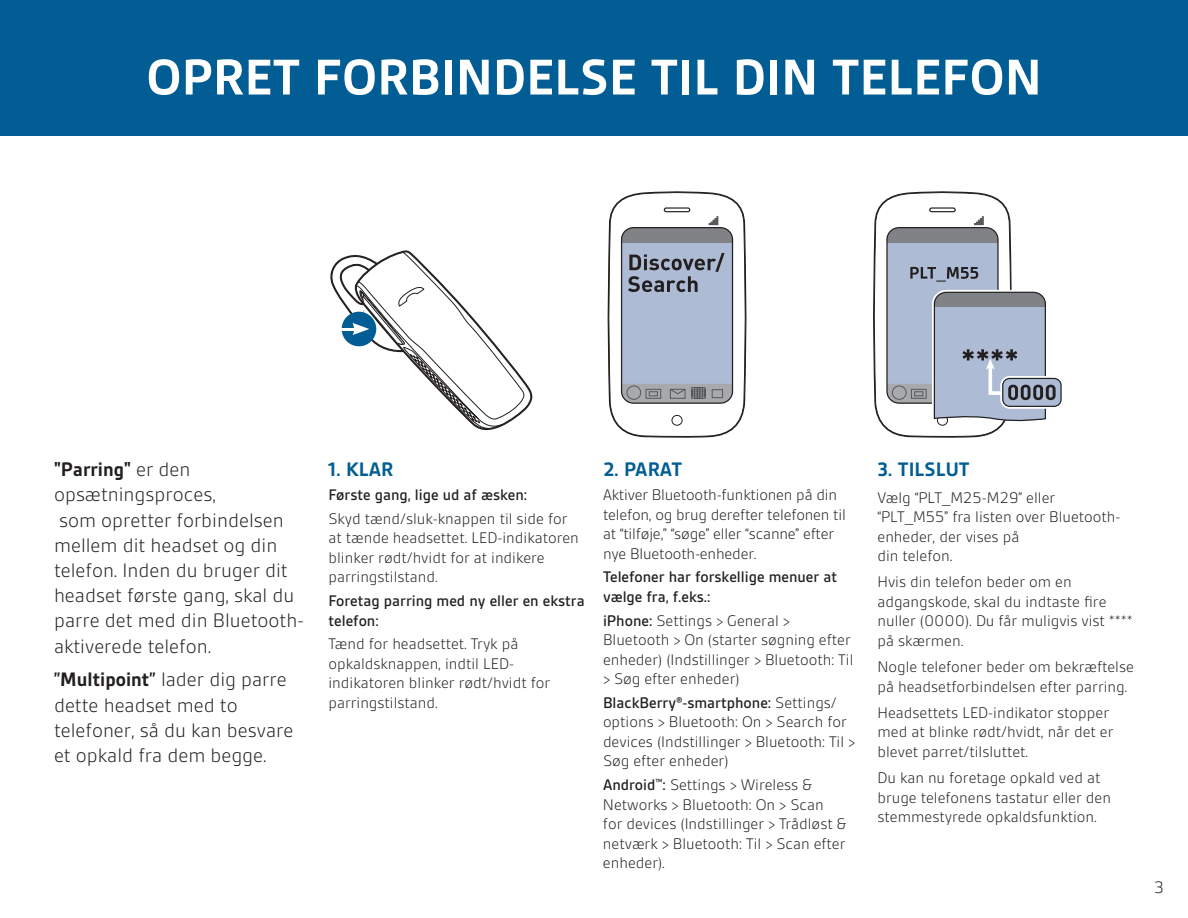
<style>
.page{position:relative;width:1188px;height:918px;background:#fff}
.page>*{position:absolute;margin:0;border:0;box-sizing:border-box;transform-origin:0 0}
.t1{font:700 54px "Gesta";color:#fff}
.t2{font:300 21px/25.2px "Gesta";color:#231f20}
.t3{font:700 21px "Gesta";color:#015d93}
.t4{font:300 18px "Gesta";color:#231f20}
.t5{font:300 16.5px/19.5px "Gesta";color:#231f20}
.t6{font:500 16.5px/19.5px "Gesta";color:#231f20}
.s1{font-weight:700}
.s2{font-weight:500}
</style>
<div class="page">
<div style="left:0;top:0;width:1188px;height:136px;background:#015d93"></div>
<svg style="left:607px;top:191px;width:140px;height:247px"></svg>
<div style="left:1000px;top:376px;width:63px;height:33px;border:5px solid #fff;border-radius:7px"></div>
<div style="left:1003px;top:378px;width:58px;height:28px;background:#adbbd4;border-radius:7px"></div>
<div style="left:1002px;top:378px;width:60px;height:29px;border:1px solid #231f20;border-radius:7px"></div>
<svg style="left:330px;top:250px;width:203px;height:181px"></svg>
<svg style="left:873px;top:191px;width:183px;height:247px"></svg>
<h1 class="t1" style="left:146px;top:49px;width:897px">OPRET FORBINDELSE TIL DIN TELEFON</h1>
<p class="t2" style="left:54px;top:457px;width:251px"><span class="s1">"Parring"</span> er den opsætningsproces,<br>som opretter forbindelsen mellem dit headset og din telefon. Inden du bruger dit headset første gang, skal du parre det med din Bluetooth&shy;aktiverede telefon.</p>
<p class="t2" style="left:54px;top:667px;width:241px"><span class="s1">”Multipoint”</span> lader dig parre dette headset med to telefoner, så du kan besvare et opkald fra dem begge.</p>
<p class="t3" style="left:328px;top:459px;width:66px">1. KLAR</p>
<p class="t6" style="left:328px;top:485px;width:198px">Første gang, lige ud af æsken:</p>
<p class="t5" style="left:328px;top:509px;width:252px">Skyd tænd/sluk-knappen til side for at tænde headsettet. LED-indikatoren blinker rødt/hvidt for at indikere parringstilstand.</p>
<p class="t6" style="left:328px;top:591px;width:258px">Foretag parring med ny eller en ekstra telefon:</p>
<p class="t5" style="left:328px;top:634px;width:223px">Tænd for headsettet. Tryk på opkaldsknappen, indtil LED&shy;indikatoren blinker rødt/hvidt for parringstilstand.</p>
<p class="t3" style="left:603px;top:459px;width:81px">2. PARAT</p>
<p class="t5" style="left:603px;top:485px;width:244px">Aktiver Bluetooth-funktionen på din telefon, og brug derefter telefonen til at “tilføje,” “søge” eller “scanne” efter nye Bluetooth-enheder.</p>
<p class="t6" style="left:603px;top:567px;width:236px">Telefoner har forskellige menuer at vælge fra, f.eks.:</p>
<p class="t5" style="left:603px;top:611px;width:252px"><span class="s2">iPhone:</span> Settings &gt; General &gt;<br>Bluetooth &gt; On (starter søgning efter enheder) (Indstillinger &gt; Bluetooth: Til &gt; Søg efter enheder)</p>
<p class="t5" style="left:603px;top:693px;width:254px"><span class="s2">BlackBerry®-smartphone:</span> Settings/ options &gt; Bluetooth: On &gt; Search for devices (Indstillinger &gt; Bluetooth: Til &gt; Søg efter enheder)</p>
<p class="t5" style="left:603px;top:775px;width:244px"><span class="s2">Android</span><sup>™</sup><span class="s2">:</span> Settings &gt; Wireless &amp;<br>Networks &gt; Bluetooth: On &gt; Scan for devices (Indstillinger &gt; Trådløst &amp; netværk &gt; Bluetooth: Til &gt; Scan efter enheder).</p>
<p class="t3" style="left:878px;top:459px;width:94px">3. TILSLUT</p>
<p class="t5" style="left:878px;top:488px;width:245px">Vælg “PLT_M25-M29” eller “PLT_M55” fra listen over Bluetooth&shy;enheder, der vises på<br>din telefon.</p>
<p class="t5" style="left:878px;top:572px;width:257px">Hvis din telefon beder om en adgangskode, skal du indtaste fire nuller (0000). Du får muligvis vist **** på skærmen.</p>
<p class="t5" style="left:878px;top:657px;width:258px">Nogle telefoner beder om bekræftelse på headsetforbindelsen efter parring.</p>
<p class="t5" style="left:878px;top:703px;width:237px">Headsettets LED-indikator stopper med at blinke rødt/hvidt, når det er blevet parret/tilsluttet.</p>
<p class="t5" style="left:878px;top:768px;width:235px">Du kan nu foretage opkald ved at bruge telefonens tastatur eller den stemmestyrede opkaldsfunktion.</p>
<p class="t4" style="left:1155px;top:878px;width:11px">3</p>
</div>
